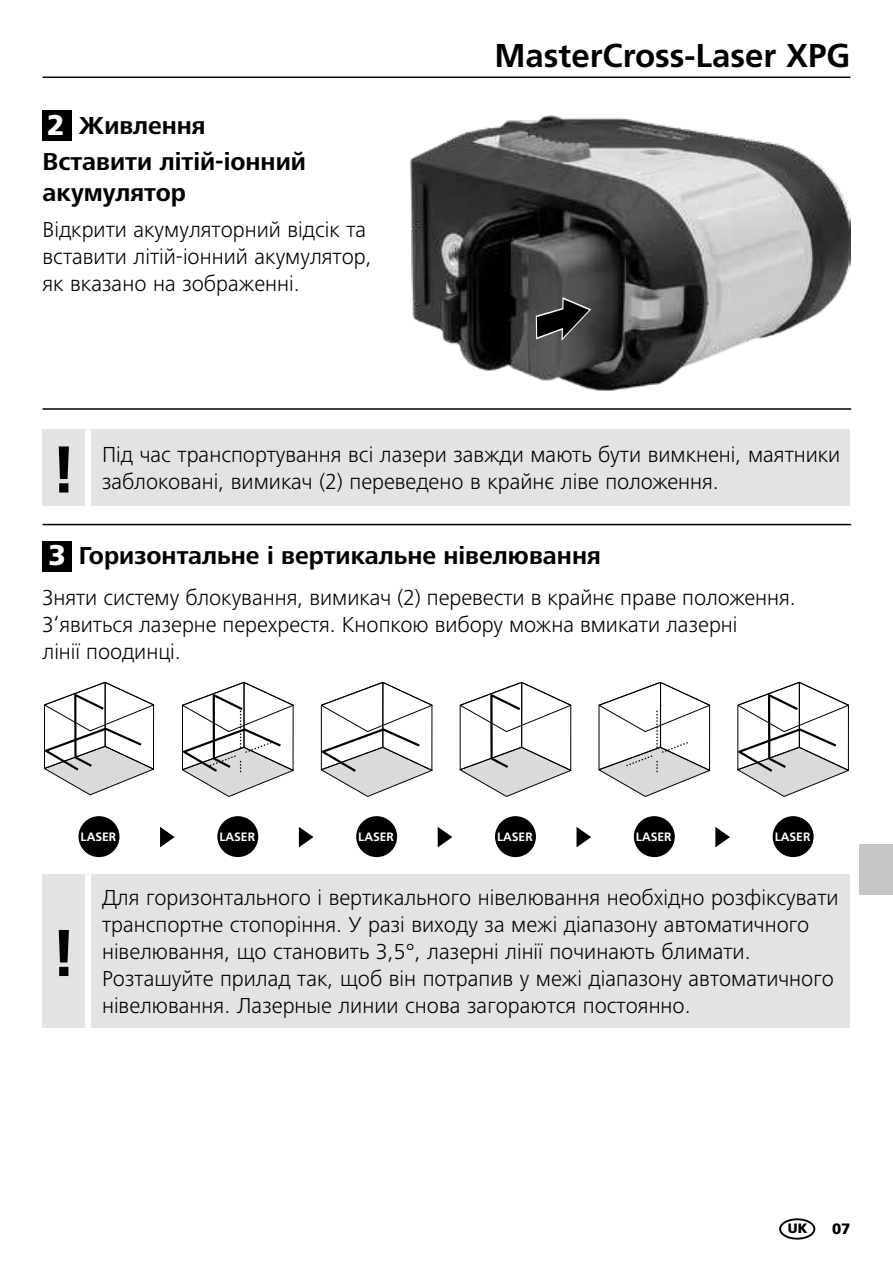
<style>
.page{position:relative;width:893px;height:1263px;background:#fff}
.page>*{position:absolute;margin:0;border:0;box-sizing:border-box;transform-origin:0 0}
.t1{font:700 66px "Frutiger LT Com";color:#000}
.t2{font:700 33px "Frutiger LT Com";color:#000}
.t3{font:900 28.5px "Frutiger LT Com";color:#fff}
.t4{font:700 25.5px/30.6px "Frutiger Next LTW1 G";color:#000}
.t5{font:300 22.5px/27px "Frutiger Next LTW1 G";color:#000}
.t6{font:900 15px "Frutiger LT Com";color:#000}
.t7{font:900 13.5px "Frutiger LT Com";color:#000}
.t8{font:700 12px "Frutiger LT Com";color:#fff}
</style>
<div class="page">
<hr style="left:43px;top:77px;width:807px;height:1px;background:#000">
<hr style="left:43px;top:524px;width:808px;height:1px;background:#000">
<hr style="left:43px;top:408px;width:808px;height:2px;background:#000">
<img style="left:410px;top:116px;width:440px;height:275px">
<svg style="left:533px;top:289px;width:61px;height:65px"></svg>
<div style="left:43px;top:111px;width:29px;height:30px;background:#000"></div>
<div style="left:43px;top:541px;width:29px;height:30px;background:#000"></div>
<svg style="left:43px;top:681px;width:112px;height:115px"></svg>
<div style="left:79px;top:816px;width:40px;height:41px;background:#000;border-radius:50%"></div>
<svg style="left:182px;top:681px;width:112px;height:116px"></svg>
<div style="left:217px;top:816px;width:41px;height:41px;background:#000;border-radius:50%"></div>
<svg style="left:320px;top:681px;width:113px;height:116px"></svg>
<div style="left:356px;top:816px;width:41px;height:41px;background:#000;border-radius:50%"></div>
<svg style="left:459px;top:681px;width:113px;height:116px"></svg>
<div style="left:495px;top:816px;width:41px;height:41px;background:#000;border-radius:50%"></div>
<svg style="left:598px;top:681px;width:113px;height:116px"></svg>
<div style="left:634px;top:816px;width:41px;height:41px;background:#000;border-radius:50%"></div>
<svg style="left:737px;top:681px;width:112px;height:116px"></svg>
<div style="left:773px;top:816px;width:41px;height:41px;background:#000;border-radius:50%"></div>
<svg style="left:160px;top:827px;width:15px;height:21px"></svg>
<svg style="left:298px;top:827px;width:15px;height:21px"></svg>
<svg style="left:437px;top:827px;width:15px;height:20px"></svg>
<svg style="left:576px;top:827px;width:15px;height:20px"></svg>
<svg style="left:715px;top:827px;width:15px;height:20px"></svg>
<div style="left:43px;top:875px;width:807px;height:153px;background:#e3e3e3"></div>
<div style="left:85px;top:875px;width:6px;height:153px;background:#fff"></div>
<div style="left:43px;top:429px;width:807px;height:77px;background:#e3e3e3"></div>
<div style="left:85px;top:429px;width:6px;height:77px;background:#fff"></div>
<div style="left:779px;top:1218px;width:36px;height:21px;border:2px solid #000;border-radius:50%"></div>
<div style="left:859px;top:844px;width:34px;height:50px;background:#c5c6c6"></div>
<p class="t3" style="left:47px;top:108px;width:19px">2</p>
<p class="t4" style="left:79px;top:111px;width:128px">Живлення</p>
<p class="t4" style="left:43px;top:147px;width:265px">Вставити літій-іонний акумулятор</p>
<p class="t5" style="left:43px;top:216px;width:331px">Відкрити акумуляторний відсік та вставити літій-іонний акумулятор, як вказано на зображенні.</p>
<h2 class="t2" style="left:494px;top:36px;width:358px">MasterCross-Laser XPG</h2>
<h1 class="t1" style="left:51px;top:431px;width:27px">!</h1>
<p class="t5" style="left:102px;top:441px;width:740px">Під час транспортування всі лазери завжди мають бути вимкнені, маятники</p>
<p class="t5" style="left:102px;top:468px;width:618px">заблоковані, вимикач (2) переведено в крайнє ліве положення.</p>
<p class="t3" style="left:48px;top:538px;width:19px">3</p>
<p class="t4" style="left:79px;top:541px;width:523px">Горизонтальне і вертикальне нівелювання</p>
<p class="t5" style="left:43px;top:584px;width:755px">Зняти систему блокування, вимикач (2) перевести в крайнє праве положення.<br>З‘явиться лазерне перехрестя. Кнопкою вибору можна вмикати лазерні<br>лінії поодинці.</p>
<p class="t8" style="left:81px;top:830px;width:37px">LASER</p>
<p class="t8" style="left:219px;top:830px;width:37px">LASER</p>
<p class="t8" style="left:358px;top:830px;width:37px">LASER</p>
<p class="t8" style="left:497px;top:830px;width:37px">LASER</p>
<p class="t8" style="left:636px;top:830px;width:37px">LASER</p>
<p class="t8" style="left:775px;top:830px;width:37px">LASER</p>
<h1 class="t1" style="left:51px;top:914px;width:27px">!</h1>
<p class="t5" style="left:102px;top:884px;width:738px">Для горизонтального і вертикального нівелювання необхідно розфіксувати транспортне стопоріння. У разі виходу за межі діапазону автоматичного нівелювання, що становить 3,5°, лазерні лінії починають блимати.<br>Розташуйте прилад так, щоб він потрапив у межі діапазону автоматичного нівелювання. Лазерные линии снова загораются постоянно.</p>
<p class="t7" style="left:788px;top:1220px;width:21px">UK</p>
<p class="t6" style="left:832px;top:1219px;width:20px">07</p>
</div>
